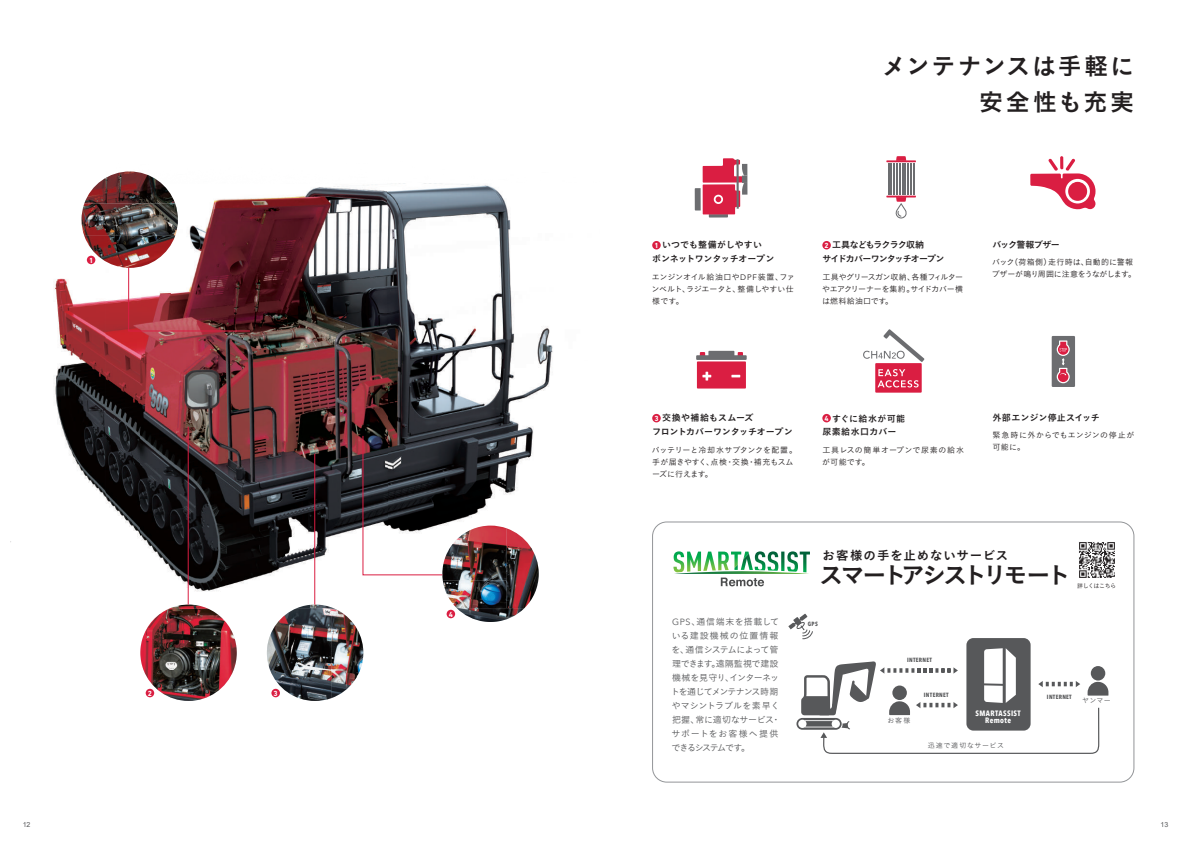
<style>
.page{position:relative;width:1191px;height:842px;background:#fff}
.page>*{position:absolute;margin:0;border:0;box-sizing:border-box;transform-origin:0 0}
.t1{font:24px/36px "Koburina Go Std W6";letter-spacing:.08em;color:#231f20;text-align:right}
.t2{font:24px "Koburina Go Std W6";letter-spacing:-.135em;color:#231f20}
.t3{font:12.5px "Koburina Go Std W6";letter-spacing:.06em;color:#231f20}
.t4{font:9px/14px "Koburina Go Std W3";letter-spacing:-.025em;color:#57585a}
.t5{font:9px/13.5px "Koburina Go Std W6";letter-spacing:-.02em;color:#231f20}
.t6{font:9px/13.5px "Koburina Go Std W6";letter-spacing:-.085em;color:#231f20}
.t7{font:9px/13.5px "Koburina Go Std W6";letter-spacing:.035em;color:#231f20}
.t8{font:9px "Koburina Go Std W6";color:#231f20}
.t9{font:9px "Koburina Go Std W6";letter-spacing:-.05em;color:#231f20}
.t10{font:8px/12px "Koburina Go Std W3";letter-spacing:-.005em;color:#231f20}
.t11{font:8px/12px "Koburina Go Std W3";letter-spacing:.04em;color:#231f20}
.t12{font:8px/12px "Koburina Go Std W3";letter-spacing:.045em;color:#231f20}
.t13{font:700 7.7px "Avenir Next Condensed";letter-spacing:.05em;color:#fff}
.t14{font:700 7.5px "DIN Next LT Pro";color:#fff}
.t15{font:7px "Koburina Go Std W3 90 msp RKSJ H";letter-spacing:.1em;color:#57585a}
.t16{font:7px "Arial";color:#57585a}
.t17{font:700 6px "Avenir Next Condensed";letter-spacing:.05em;color:#57585a}
.t18{font:6px "Koburina Go Std W3";letter-spacing:-.08em;color:#231f20}
.s1{font-family:"Avenir Next"}
</style>
<div class="page">
<svg style="left:442px;top:526px;width:97px;height:96px"></svg>
<img style="left:457px;top:608px;width:35px;height:14px">
<img style="left:267px;top:608px;width:64px;height:62px">
<img style="left:331px;top:608px;width:32px;height:90px">
<img style="left:270px;top:670px;width:61px;height:31px">
<svg style="left:696px;top:351px;width:50px;height:37px;background:#ca4962"></svg>
<svg style="left:863px;top:329px;width:61px;height:64px"></svg>
<div style="left:652px;top:522px;width:482px;height:260px;border:1px solid #939598;border-radius:14px"></div>
<svg style="left:673px;top:551px;width:137px;height:35px"></svg>
<div style="left:966px;top:638px;width:64px;height:93px;background:#57585a;border-radius:7px"></div>
<svg style="left:788px;top:614px;width:25px;height:25px"></svg>
<svg style="left:796px;top:718px;width:45px;height:12px"></svg>
<svg style="left:798px;top:648px;width:310px;height:106px"></svg>
<img style="left:1079px;top:542px;width:36px;height:36px">
<img style="left:142px;top:608px;width:93px;height:31px">
<img style="left:140px;top:639px;width:97px;height:31px">
<img style="left:143px;top:670px;width:91px;height:31px">
<div style="left:1051px;top:336px;width:24px;height:51px;background:#6c6d70"></div>
<svg style="left:1056px;top:340px;width:13px;height:43px"></svg>
<svg style="left:694px;top:158px;width:53px;height:60px"></svg>
<svg style="left:1030px;top:156px;width:65px;height:53px"></svg>
<hr style="left:886px;top:160px;width:30px;height:2px;background:#da1e42">
<svg style="left:896px;top:156px;width:10px;height:5px"></svg>
<hr style="left:886px;top:196px;width:30px;height:1px;background:#da1e42">
<hr style="left:888px;top:163px;width:1px;height:32px;background:#6c6d70">
<hr style="left:890px;top:163px;width:2px;height:32px;background:#6c6d70">
<hr style="left:893px;top:163px;width:2px;height:32px;background:#6c6d70">
<hr style="left:896px;top:163px;width:1px;height:32px;background:#6c6d70">
<hr style="left:899px;top:163px;width:1px;height:32px;background:#6c6d70">
<hr style="left:901px;top:163px;width:2px;height:32px;background:#6c6d70">
<hr style="left:904px;top:163px;width:2px;height:32px;background:#6c6d70">
<hr style="left:907px;top:163px;width:2px;height:32px;background:#6c6d70">
<hr style="left:910px;top:163px;width:1px;height:32px;background:#6c6d70">
<hr style="left:913px;top:163px;width:1px;height:32px;background:#6c6d70">
<svg style="left:895px;top:197px;width:12px;height:21px"></svg>
<img style="left:10px;top:278px;width:96px;height:264px">
<img style="left:141px;top:184px;width:412px;height:353px">
<img style="left:106px;top:298px;width:35px;height:239px">
<img style="left:141px;top:537px;width:186px;height:67px">
<img style="left:442px;top:526px;width:65px;height:82px">
<img style="left:506px;top:528px;width:33px;height:80px">
<img style="left:297px;top:604px;width:36px;height:4px">
<img style="left:171px;top:604px;width:35px;height:4px">
<img style="left:84px;top:171px;width:91px;height:32px">
<img style="left:81px;top:203px;width:97px;height:33px">
<img style="left:84px;top:236px;width:91px;height:32px">
<div style="left:822px;top:414px;width:9px;height:8px;background:#da1e42;border-radius:50%"></div>
<div style="left:652px;top:414px;width:8px;height:8px;background:#da1e42;border-radius:50%"></div>
<div style="left:446px;top:610px;width:9px;height:8px;background:#da1e42;border-radius:50%"></div>
<div style="left:271px;top:689px;width:9px;height:8px;background:#da1e42;border-radius:50%"></div>
<div style="left:146px;top:689px;width:8px;height:8px;background:#da1e42;border-radius:50%"></div>
<div style="left:87px;top:256px;width:8px;height:8px;background:#da1e42;border-radius:50%"></div>
<div style="left:652px;top:241px;width:8px;height:8px;background:#da1e42;border-radius:50%"></div>
<div style="left:822px;top:241px;width:9px;height:8px;background:#da1e42;border-radius:50%"></div>
<svg style="left:362px;top:435px;width:81px;height:141px"></svg>
<svg style="left:128px;top:267px;width:123px;height:65px"></svg>
<hr style="left:188px;top:427px;width:1px;height:177px;background:#da1e42">
<hr style="left:314px;top:454px;width:1px;height:150px;background:#da1e42">
<p class="t14" style="left:89px;top:256px;width:6px">1</p>
<p class="t14" style="left:148px;top:689px;width:6px">2</p>
<p class="t14" style="left:274px;top:689px;width:6px">3</p>
<p class="t14" style="left:449px;top:610px;width:6px">4</p>
<h1 class="t1" style="left:882px;top:48px;width:253px">メンテナンスは手軽に安全性も充実</h1>
<p class="t5" style="left:652px;top:239px;width:124px;text-align:center">いつでも整備がしやすい<br>ボンネットワンタッチオープン</p>
<p class="t10" style="left:651px;top:271px;width:145px;text-align:justify">エンジンオイル給油口や<span class="s1">DPF</span>装置、ファンベルト、ラジエータと、整備しやすい仕様です。</p>
<p class="t14" style="left:654px;top:241px;width:6px">1</p>
<p class="t6" style="left:822px;top:239px;width:124px;text-indent:10px">工具などもラクラク収納<br>サイドカバーワンタッチオープン</p>
<p class="t10" style="left:822px;top:271px;width:143px;text-align:justify">工具やグリースガン収納、各種フィルターやエアクリーナーを集約。サイドカバー横は燃料給油口です。</p>
<p class="t14" style="left:824px;top:241px;width:6px">2</p>
<p class="t9" style="left:992px;top:237px;width:69px">バック警報ブザー</p>
<p class="t10" style="left:992px;top:256px;width:145px">バック（荷箱側）走行時は、自動的に警報ブザーが鳴り周囲に注意をうながします。</p>
<p class="t5" style="left:652px;top:411px;width:142px;text-indent:10px">交換や補給もスムーズ<br>フロントカバーワンタッチオープン</p>
<p class="t10" style="left:652px;top:443px;width:147px">バッテリーと冷却水サブタンクを配置。手が届きやすく、点検・交換・補充もスムーズに行えます。</p>
<p class="t7" style="left:822px;top:412px;width:84px;text-indent:10px">すぐに給水が可能尿素給水口カバー</p>
<p class="t11" style="left:822px;top:444px;width:144px">工具レスの簡単オープンで尿素の給水が可能です。</p>
<p class="t14" style="left:654px;top:414px;width:6px">3</p>
<p class="t14" style="left:824px;top:414px;width:6px">4</p>
<p class="t8" style="left:992px;top:410px;width:109px">外部エンジン停止スイッチ</p>
<p class="t12" style="left:992px;top:429px;width:144px">緊急時に外からでもエンジンの停止が可能に。</p>
<p class="t4" style="left:670px;top:615px;width:111px"><span class="s1">GPS</span>、通信端末を搭載している建設機械の位置情報を、通信システムによって管理できます。遠隔監視で建設機械を見守り、インターネットを通じてメンテナンス時期やマシントラブルを素早く把握、常に適切なサービス・サポートをお客様へ提供できるシステムです。</p>
<h2 class="t3" style="left:822px;top:546px;width:188px">お客様の手を止めないサービス</h2>
<h1 class="t2" style="left:819px;top:557px;width:252px">スマートアシストリモート</h1>
<p class="t18" style="left:1077px;top:581px;width:41px">詳しくはこちら</p>
<p class="t17" style="left:808px;top:620px;width:11px">GPS</p>
<p class="t17" style="left:907px;top:656px;width:26px">INTERNET</p>
<p class="t17" style="left:924px;top:691px;width:26px">INTERNET</p>
<p class="t17" style="left:1047px;top:693px;width:26px">INTERNET</p>
<p class="t13" style="left:975px;top:709px;width:47px">SMARTASSIST</p>
<p class="t15" style="left:887px;top:715px;width:24px">お客様</p>
<p class="t13" style="left:985px;top:715px;width:27px">Remote</p>
<p class="t15" style="left:927px;top:740px;width:78px">迅速で適切なサービス</p>
<p class="t15" style="left:1082px;top:695px;width:30px">ヤンマー</p>
<p class="t16" style="left:23px;top:819px;width:9px">12</p>
<p class="t16" style="left:1160px;top:819px;width:9px">13</p>
</div>
